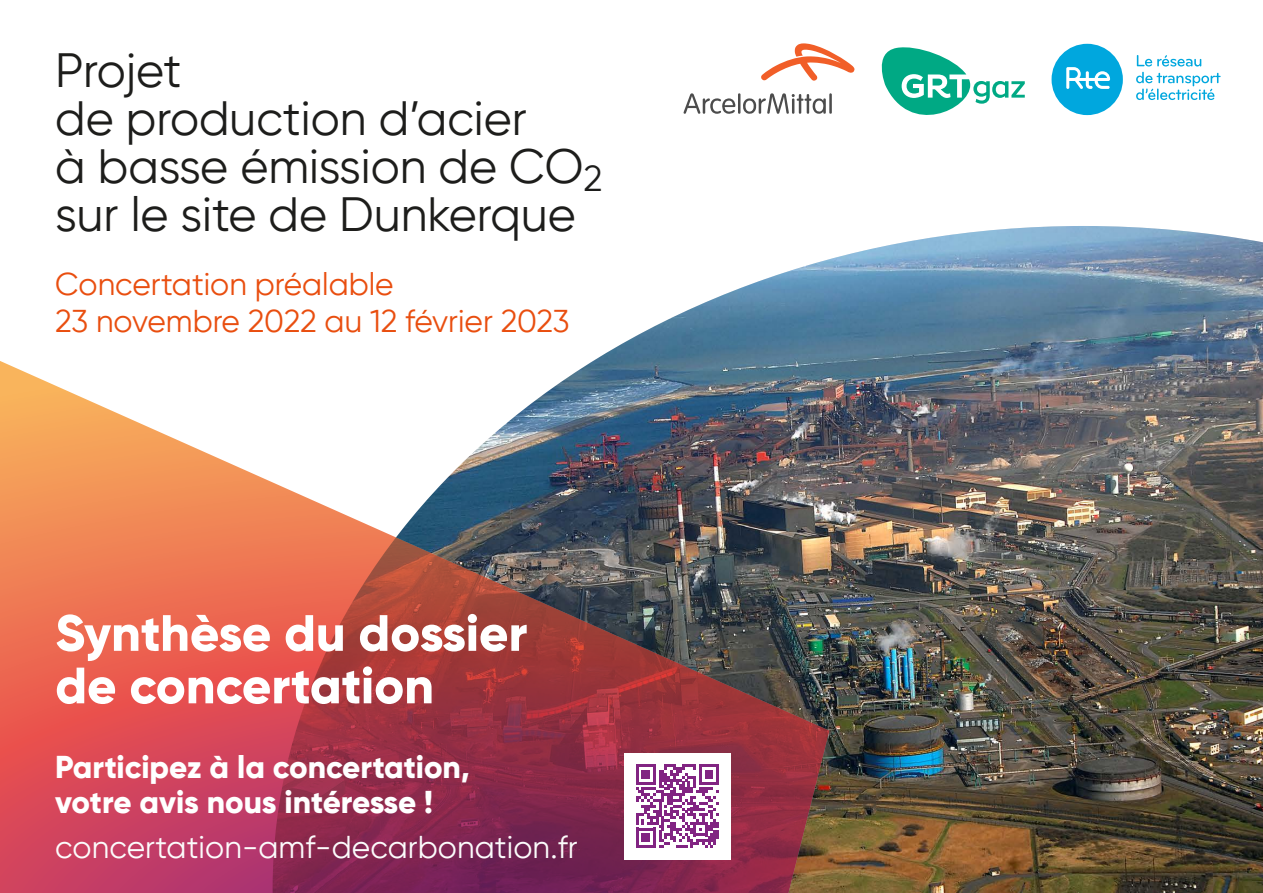
<style>
.page{position:relative;width:1263px;height:893px;background:#fff}
.page>*{position:absolute;margin:0;border:0;box-sizing:border-box;transform-origin:0 0}
.t1{font:800 51px/52.5px "Gilroy";color:#fff}
.t2{font:48px/48px "Gilroy";color:#1d1d1b}
.t3{font:31.5px/37.8px "Gilroy";color:#e94e0f}
.t4{font:800 31.5px/34.5px "Gilroy";color:#fff}
.t5{font:31.5px "Gilroy";letter-spacing:.005em;color:#fcfcfc}
</style>
<div class="page">
<img style="left:610px;top:226px;width:653px;height:667px">
<img style="left:0;top:351px;width:829px;height:542px">
<svg style="left:881px;top:47px;width:144px;height:68px"></svg>
<svg style="left:761px;top:43px;width:94px;height:38px"></svg>
<svg style="left:683px;top:93px;width:149px;height:21px"></svg>
<div style="left:1051px;top:44px;width:72px;height:71px;background:#00a7de;border-radius:50%"></div>
<svg style="left:1066px;top:67px;width:44px;height:22px"></svg>
<svg style="left:1136px;top:55px;width:84px;height:45px"></svg>
<div style="left:624px;top:753px;width:107px;height:106px;background:#fff"></div>
<svg style="left:636px;top:764px;width:83px;height:84px"></svg>
<p class="t2" style="left:55px;top:46px;width:549px">Projet<br>de production d’acier<br>à basse émission de CO<sub>2 </sub>sur le site de Dunkerque</p>
<p class="t3" style="left:55px;top:264px;width:516px">Concertation préalable<br>23 novembre 2022 au 12 février 2023</p>
<p class="t1" style="left:55px;top:606px;width:474px">Synthèse du dossier de concertation</p>
<p class="t4" style="left:55px;top:750px;width:416px">Participez à la concertation, votre avis nous intéresse !</p>
<p class="t5" style="left:55px;top:827px;width:524px">concertation-amf-decarbonation.fr</p>
</div>
